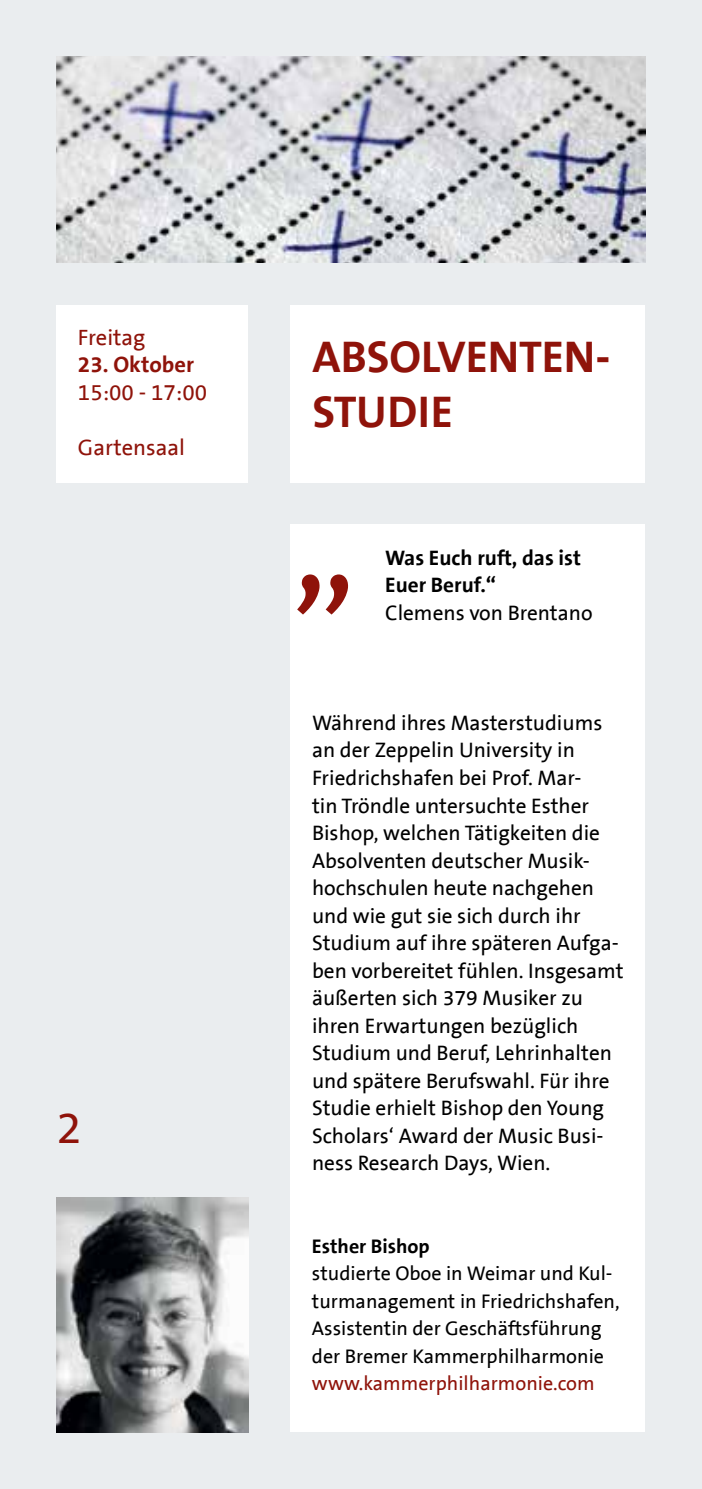
<style>
.page{position:relative;width:702px;height:1489px;background:#fff}
.page>*{position:absolute;margin:0;border:0;box-sizing:border-box;transform-origin:0 0}
.t1{font:150px "The Sans B5 Plain";color:#8f130a}
.t2{font:700 45px/55px "The Sans B7";color:#8f130a}
.t3{font:45px "The Sans B5 Plain";color:#8f130a}
.t4{font:22.5px "The Sans B5 Plain";color:#8f130a}
.t5{font:700 22.5px "The Sans B7";color:#8f130a}
.t6{font:21.25px/27.5px "The Sans B5 Plain";color:#000}
.t7{font:700 21.25px/27.5px "The Sans B7";color:#000}
.t8{font:20px/27.5px "The Sans B5 Plain";color:#000}
.t9{font:20px "The Sans B5 Plain";color:#8f130a}
.t10{font:700 20px "The Sans B7";color:#000}
</style>
<div class="page">
<div style="left:0;top:0;width:702px;height:1488px;background:#eaedef"></div>
<div style="left:291px;top:305px;width:354px;height:177px;background:#fff"></div>
<div style="left:291px;top:524px;width:354px;height:907px;background:#fff"></div>
<div style="left:57px;top:305px;width:191px;height:177px;background:#fff"></div>
<img style="left:56px;top:57px;width:589px;height:205px">
<img style="left:57px;top:1197px;width:191px;height:234px">
<p class="t4" style="left:78px;top:323px;width:69px">Freitag</p>
<p class="t5" style="left:78px;top:350px;width:117px">23. Oktober</p>
<p class="t4" style="left:78px;top:378px;width:131px">15:00 - 17:00</p>
<p class="t4" style="left:78px;top:433px;width:109px">Gartensaal</p>
<h2 class="t3" style="left:57px;top:1098px;width:26px">2</h2>
<h2 class="t2" style="left:312px;top:330px;width:299px">ABSOLVENTEN-<br>STUDIE</h2>
<h1 class="t1" style="left:291px;top:444px;width:66px">„</h1>
<p class="t7" style="left:385px;top:544px;width:197px">Was Euch ruft, das ist<br>Euer Beruf.“</p>
<p class="t6" style="left:385px;top:599px;width:209px">Clemens von Brentano</p>
<p class="t6" style="left:312px;top:709px;width:313px">Während ihres Masterstudiums an der Zeppelin University in<br>Friedrichshafen bei Prof. Mar-<br>tin Tröndle untersuchte Esther<br>Bishop, welchen Tätigkeiten die<br>Absolventen deutscher Musik&shy;hochschulen heute nachgehen und wie gut sie sich durch ihr<br>Studium auf ihre späteren Aufga&shy;ben vorbereitet fühlen. Insgesamt äußerten sich 379 Musiker zu ihren Erwartungen bezüglich<br>Studium und Beruf, Lehrinhalten und spätere Berufswahl. Für ihre<br>Studie erhielt Bishop den Young<br>Scholars‘ Award der Music Busi&shy;ness Research Days, Wien.</p>
<p class="t10" style="left:312px;top:1232px;width:119px">Esther Bishop</p>
<p class="t8" style="left:312px;top:1259px;width:309px">studierte Oboe in Weimar und Kul&shy;turmanagement in Friedrichshafen, Assistentin der Geschäftsführung der Bremer Kammerphilharmonie</p>
<p class="t9" style="left:312px;top:1370px;width:284px">www.kammerphilharmonie.com</p>
</div>
